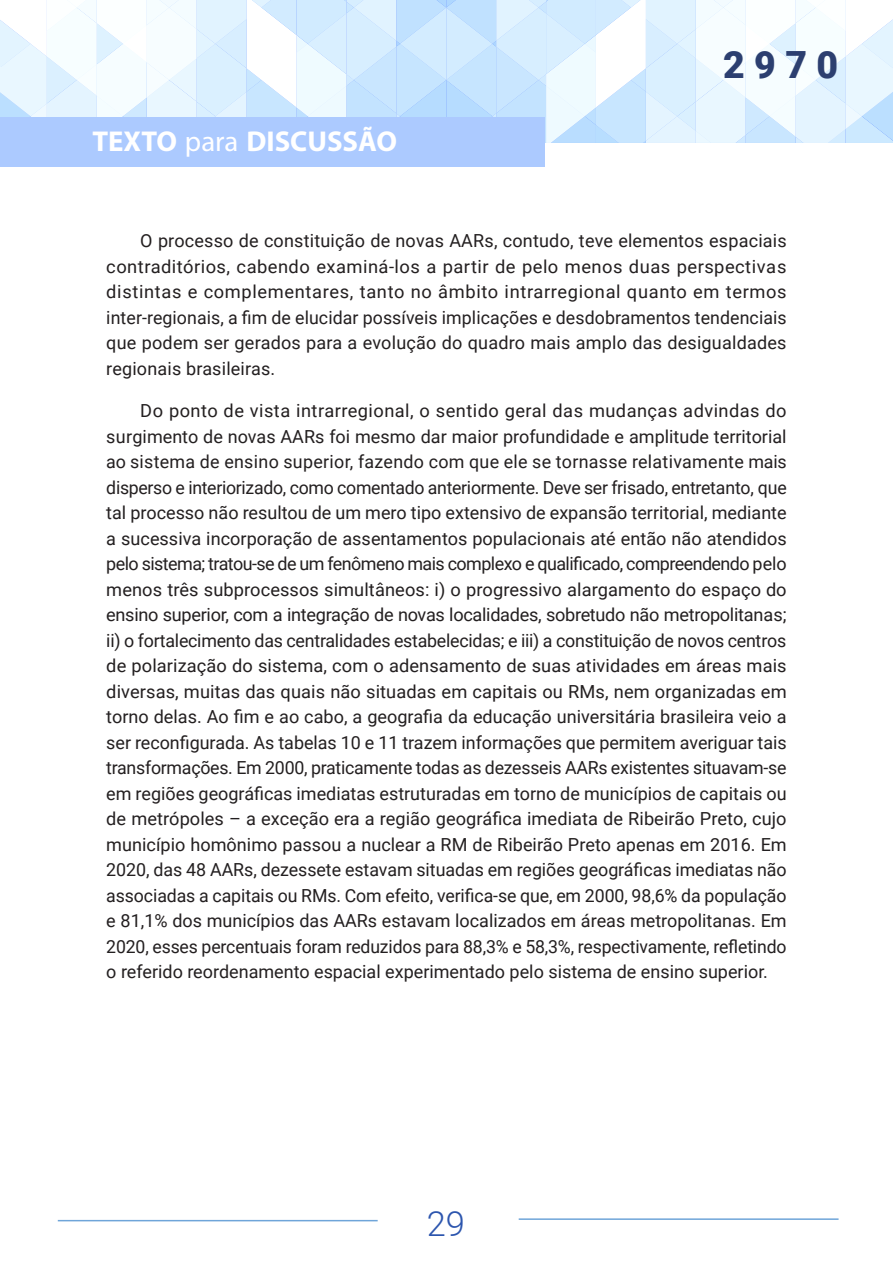
<style>
.page{position:relative;width:893px;height:1263px;background:#fff}
.page>*{position:absolute;margin:0;border:0;box-sizing:border-box;transform-origin:0 0}
.t1{font:900 37.5px "Roboto";color:#2c3f70}
.t2{font:300 34.5px "Roboto";color:#2c55ae}
.t3{font:700 28.8px "Myriad Pro";color:#fff}
.texto_corrido{font:18px/25.5px "Roboto";color:#231f20;text-align:justify}
.s1{font-weight:400}
</style>
<div class="page">
<svg style="left:0;top:0;width:893px;height:143px"></svg>
<div style="left:0;top:118px;width:545px;height:49px;background:#accaff"></div>
<hr style="left:519px;top:1218px;width:319px;height:2px;background:#6fa5d9">
<hr style="left:58px;top:1220px;width:320px;height:1px;background:#6fa5d9">
<h3 class="t3" style="left:92px;top:122px;width:306px">TEXTO <span class="s1">para</span> DISCUSSÃO</h3>
<h1 class="t1" style="left:723px;top:38px;width:116px">2970</h1>
<p class="texto_corrido" style="left:106px;top:228px;width:682px;text-indent:34px">O processo de constituição de novas AARs, contudo, teve elementos espaciais contraditórios, cabendo examiná-los a partir de pelo menos duas perspectivas distintas e complementares, tanto no âmbito intrarregional quanto em termos inter-regionais, a fim de elucidar possíveis implicações e desdobramentos tendenciais que podem ser gerados para a evolução do quadro mais amplo das desigualdades regionais brasileiras.</p>
<p class="texto_corrido" style="left:106px;top:398px;width:682px;text-indent:34px">Do ponto de vista intrarregional, o sentido geral das mudanças advindas do surgimento de novas AARs foi mesmo dar maior profundidade e amplitude territorial ao sistema de ensino superior, fazendo com que ele se tornasse relativamente mais disperso e interiorizado, como comentado anteriormente. Deve ser frisado, entretanto, que tal processo não resultou de um mero tipo extensivo de expansão territorial, mediante a sucessiva incorporação de assentamentos populacionais até então não atendidos pelo sistema; tratou-se de um fenômeno mais complexo e qualificado, compreendendo pelo menos três subprocessos simultâneos: i) o progressivo alargamento do espaço do ensino superior, com a integração de novas localidades, sobretudo não metropolitanas; ii) o fortalecimento das centralidades estabelecidas; e iii) a constituição de novos centros de polarização do sistema, com o adensamento de suas atividades em áreas mais diversas, muitas das quais não situadas em capitais ou RMs, nem organizadas em torno delas. Ao fim e ao cabo, a geografia da educação universitária brasileira veio a ser reconfigurada. As tabelas 10 e 11 trazem informações que permitem averiguar tais transformações. Em 2000, praticamente todas as dezesseis AARs existentes situavam-se em regiões geográficas imediatas estruturadas em torno de municípios de capitais ou de metrópoles – a exceção era a região geográfica imediata de Ribeirão Preto, cujo município homônimo passou a nuclear a RM de Ribeirão Preto apenas em 2016. Em 2020, das 48 AARs, dezessete estavam situadas em regiões geográficas imediatas não associadas a capitais ou RMs. Com efeito, verifica-se que, em 2000, 98,6% da população e 81,1% dos municípios das AARs estavam localizados em áreas metropolitanas. Em 2020, esses percentuais foram reduzidos para 88,3% e 58,3%, respectivamente, refletindo o referido reordenamento espacial experimentado pelo sistema de ensino superior.</p>
<h2 class="t2" style="left:427px;top:1200px;width:40px">29</h2>
</div>
